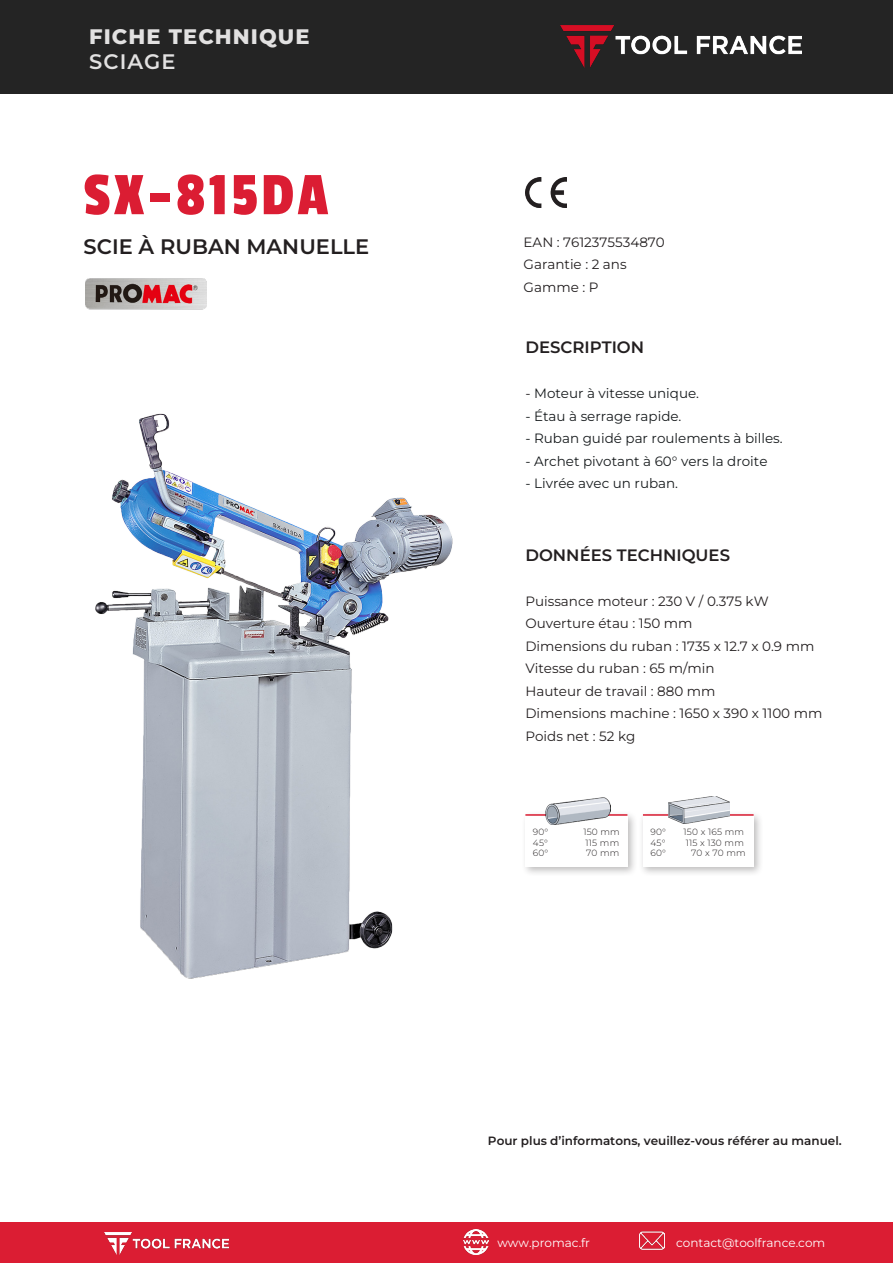
<style>
.page{position:relative;width:893px;height:1263px;background:#fff}
.page>*{position:absolute;margin:0;border:0;box-sizing:border-box;transform-origin:0 0}
.t1{font:63px "Passion One";letter-spacing:.05em;color:#db1d33}
.t2{font:100 21px "Montserrat";color:#231f20}
.t3{font:800 21px "Montserrat";letter-spacing:.05em;color:#e2e1e1}
.t4{font:600 21px "Montserrat";letter-spacing:.05em;color:#e2e1e1}
.t5{font:100 16.5px "Montserrat";color:#231f20}
.t6{font:100 13.5px "Montserrat";color:#231f20}
.t7{font:100 13.5px "Montserrat";color:#181c1e}
.t8{font:100 12px "Montserrat";color:#231f20}
.t9{font:100 12px "Montserrat";color:#fff}
.DONNEES_TABLEAU{font:100 9px "Montserrat";letter-spacing:.02em;color:#231f20}
.s1{color:#231f20}
</style>
<div class="page">
<div style="left:0;top:0;width:893px;height:94px;background:#242424"></div>
<img style="left:560px;top:25px;width:242px;height:42px">
<div style="left:0;top:1222px;width:893px;height:41px;background:#db1d33"></div>
<img style="left:104px;top:1232px;width:124px;height:22px">
<img style="left:463px;top:1230px;width:25px;height:25px">
<img style="left:639px;top:1231px;width:25px;height:19px">
<img style="left:85px;top:278px;width:122px;height:32px">
<img style="left:525px;top:178px;width:42px;height:29px">
<div style="left:521px;top:810px;width:117px;height:66px;background:#231f20;opacity:.3"></div>
<div style="left:525px;top:816px;width:102px;height:50px;background:#fff"></div>
<hr style="left:525px;top:814px;width:102px;height:2px;background:#db1d33">
<img style="left:546px;top:797px;width:65px;height:27px">
<div style="left:639px;top:810px;width:125px;height:66px;background:#231f20;opacity:.3"></div>
<div style="left:643px;top:816px;width:111px;height:50px;background:#fff"></div>
<hr style="left:643px;top:814px;width:111px;height:2px;background:#db1d33">
<img style="left:668px;top:797px;width:62px;height:27px">
<img style="left:95px;top:413px;width:357px;height:566px">
<p class="t3" style="left:89px;top:21px;width:222px">FICHE TECHNIQUE</p>
<p class="t4" style="left:89px;top:47px;width:88px">SCIAGE</p>
<p class="t1" style="left:84px;top:162px;width:247px">SX-815DA</p>
<p class="t2" style="left:84px;top:233px;width:287px">SCIE À RUBAN MANUELLE</p>
<p class="t6" style="left:524px;top:233px;width:143px">EAN : 7612375534870</p>
<p class="t6" style="left:524px;top:256px;width:104px">Garantie : 2 ans</p>
<p class="t6" style="left:524px;top:278px;width:76px">Gamme : P</p>
<p class="t5" style="left:525px;top:336px;width:120px">DESCRIPTION</p>
<p class="t7" style="left:525px;top:384px;width:175px"><span class="s1">-</span> Moteur à vitesse unique.</p>
<p class="t7" style="left:525px;top:407px;width:158px">- Étau à serrage rapide.</p>
<p class="t7" style="left:525px;top:429px;width:259px">- Ruban guidé par roulements à billes.</p>
<p class="t7" style="left:525px;top:452px;width:244px">- Archet pivotant à 60° vers la droite</p>
<p class="t7" style="left:525px;top:474px;width:154px">- Livrée avec un ruban.</p>
<p class="t5" style="left:525px;top:544px;width:206px">DONNÉES TECHNIQUES</p>
<p class="t6" style="left:525px;top:592px;width:245px">Puissance moteur : 230 V / 0.375 kW</p>
<p class="t6" style="left:525px;top:614px;width:169px">Ouverture étau : 150 mm</p>
<p class="t6" style="left:525px;top:637px;width:290px">Dimensions du ruban : 1735 x 12.7 x 0.9 mm</p>
<p class="t6" style="left:525px;top:659px;width:191px">Vitesse du ruban : 65 m/min</p>
<p class="t6" style="left:525px;top:682px;width:192px">Hauteur de travail : 880 mm</p>
<p class="t6" style="left:525px;top:704px;width:298px">Dimensions machine : 1650 x 390 x 1100 mm</p>
<p class="t6" style="left:525px;top:727px;width:111px">Poids net : 52 kg</p>
<p class="DONNEES_TABLEAU" style="left:533px;top:826px;width:17px">90°</p>
<p class="DONNEES_TABLEAU" style="left:583px;top:826px;width:38px">150 mm</p>
<p class="DONNEES_TABLEAU" style="left:533px;top:836px;width:17px">45°</p>
<p class="DONNEES_TABLEAU" style="left:586px;top:836px;width:35px">115 mm</p>
<p class="DONNEES_TABLEAU" style="left:533px;top:847px;width:17px">60°</p>
<p class="DONNEES_TABLEAU" style="left:586px;top:847px;width:35px">70 mm</p>
<p class="DONNEES_TABLEAU" style="left:650px;top:826px;width:17px">90°</p>
<p class="DONNEES_TABLEAU" style="left:684px;top:826px;width:62px">150 x 165 mm</p>
<p class="DONNEES_TABLEAU" style="left:650px;top:836px;width:17px">45°</p>
<p class="DONNEES_TABLEAU" style="left:686px;top:836px;width:60px">115 x 130 mm</p>
<p class="DONNEES_TABLEAU" style="left:650px;top:847px;width:17px">60°</p>
<p class="DONNEES_TABLEAU" style="left:691px;top:847px;width:56px">70 x 70 mm</p>
<p class="t8" style="left:488px;top:1133px;width:355px">Pour plus d’informatons, veuillez-vous référer au manuel.</p>
<p class="t9" style="left:497px;top:1234px;width:94px">www.promac.fr</p>
<p class="t9" style="left:676px;top:1234px;width:151px">contact@toolfrance.com</p>
</div>
